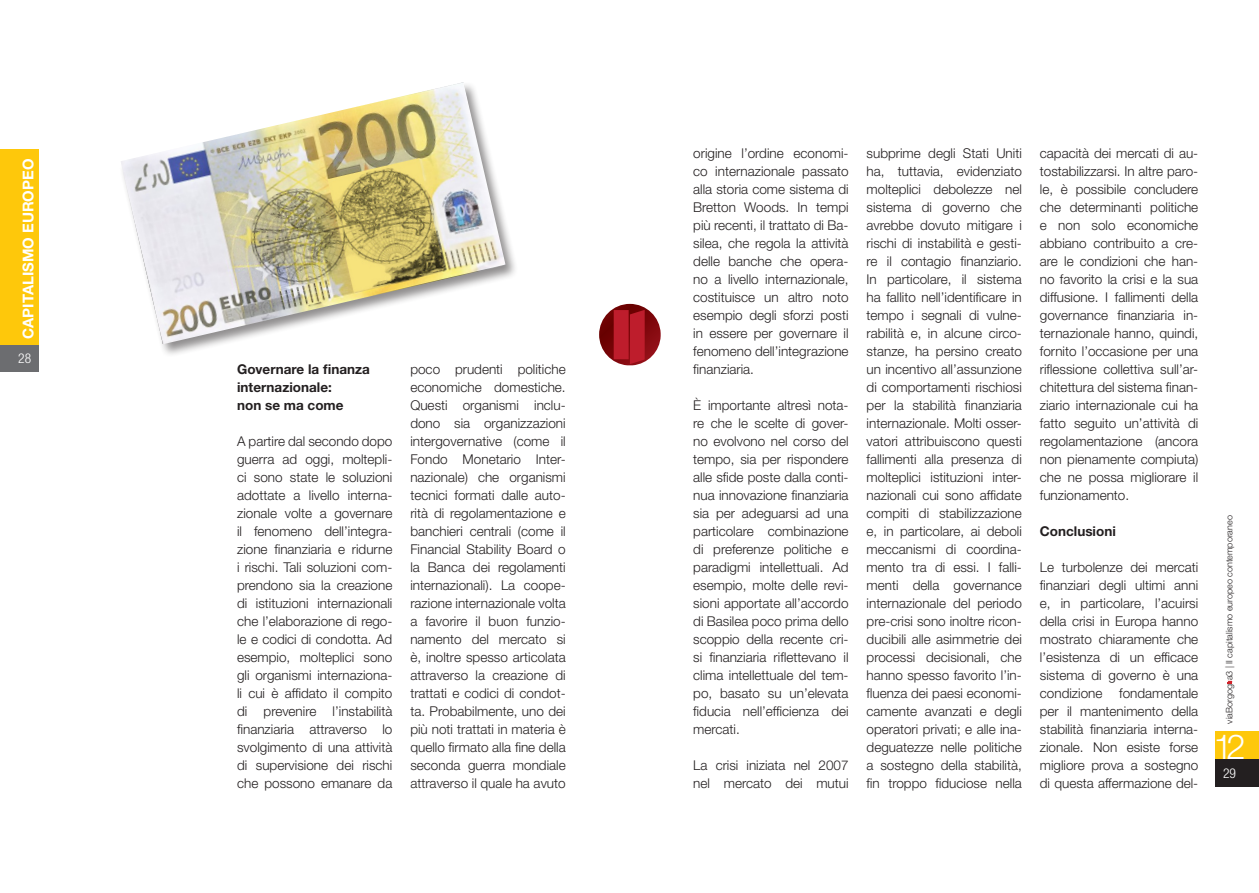
<style>
.page{position:relative;width:1259px;height:893px;background:#fff}
.page>*{position:absolute;margin:0;border:0;box-sizing:border-box;transform-origin:0 0}
.t1{font:300 34.5px "Helvetica Neue LT Std";color:#fff}
.t2{font:700 14.85px "Helvetica Neue LT Std";color:#fff}
.Normale{font:300 13.5px/18px "Helvetica Neue LT Std";color:#231f20;text-align:justify}
.Normale-2{font:700 13.5px/18px "Helvetica Neue LT Std";color:#231f20}
.t3{font:300 condensed 13.5px "Helvetica Neue LT Std";color:#fff}
.t4{font:300 9px "Helvetica Neue LT Std";color:#231f20}
</style>
<div class="page">
<div style="left:0;top:344px;width:39px;height:28px;background:#6c6d70"></div>
<div style="left:0;top:149px;width:39px;height:195px;background:#fec80b"></div>
<svg style="left:599px;top:304px;width:61px;height:61px;background:#800b0f"></svg>
<div style="left:614px;top:310px;width:14px;height:49px;background:#be1d2c"></div>
<svg style="left:630px;top:310px;width:14px;height:54px"></svg>
<div style="left:119px;top:80px;width:400px;height:278px;background:#231f20;opacity:.5"></div>
<img style="left:121px;top:82px;width:384px;height:262px">
<div style="left:1215px;top:759px;width:44px;height:28px;background:#231f20"></div>
<div style="left:1215px;top:731px;width:44px;height:28px;background:#fec80b"></div>
<svg style="left:1227px;top:681px;width:5px;height:3px"></svg>
<p class="t2" style="left:19px;top:339px;width:182px;rotate:-90deg">CAPITALISMO EUROPEO</p>
<p class="t3" style="left:18px;top:351px;width:14px">28</p>
<p class="Normale-2" style="left:237px;top:360px;width:134px">Governare la finanza internazionale:<br>non se ma come</p>
<p class="Normale" style="left:237px;top:432px;width:157px">A partire dal secondo dopo guerra ad oggi, moltepli&shy;ci sono state le soluzioni adottate a livello interna&shy;zionale volte a governare il fenomeno dell’integra&shy;zione finanziaria e ridurne i rischi. Tali soluzioni com&shy;prendono sia la creazione di istituzioni internazionali che l’elaborazione di rego&shy;le e codici di condotta. Ad esempio, molteplici sono gli organismi internaziona&shy;li cui è affidato il compito di prevenire l’instabilità finanziaria attraverso lo svolgimento di una attività di supervisione dei rischi che possono emanare da</p>
<p class="Normale" style="left:410px;top:360px;width:157px">poco prudenti politiche economiche domestiche.<br>Questi organismi inclu&shy;dono sia organizzazioni intergovernative (come il Fondo Monetario Inter&shy;nazionale) che organismi tecnici formati dalle auto&shy;rità di regolamentazione e banchieri centrali (come il Financial Stability Board o la Banca dei regolamenti internazionali). La coope&shy;razione internazionale volta a favorire il buon funzio&shy;namento del mercato si è, inoltre spesso articolata attraverso la creazione di trattati e codici di condot&shy;ta. Probabilmente, uno dei più noti trattati in materia è quello firmato alla fine della seconda guerra mondiale attraverso il quale ha avuto</p>
<p class="Normale" style="left:693px;top:144px;width:157px">origine l’ordine economi&shy;co internazionale passato alla storia come sistema di Bretton Woods. In tempi più recenti, il trattato di Ba&shy;silea, che regola la attività delle banche che opera&shy;no a livello internazionale, costituisce un altro noto esempio degli sforzi posti in essere per governare il fenomeno dell’integrazione finanziaria.</p>
<p class="Normale" style="left:693px;top:396px;width:157px">È importante altresì nota&shy;re che le scelte di gover&shy;no evolvono nel corso del tempo, sia per rispondere alle sfide poste dalla conti&shy;nua innovazione finanziaria sia per adeguarsi ad una particolare combinazione di preferenze politiche e paradigmi intellettuali. Ad esempio, molte delle revi&shy;sioni apportate all’accordo di Basilea poco prima dello scoppio della recente cri&shy;si finanziaria riflettevano il clima intellettuale del tem&shy;po, basato su un’elevata fiducia nell’efficienza dei mercati.</p>
<p class="Normale" style="left:693px;top:756px;width:157px">La crisi iniziata nel 2007 nel mercato dei mutui</p>
<p class="Normale" style="left:866px;top:144px;width:157px">subprime degli Stati Uniti ha, tuttavia, evidenziato molteplici debolezze nel sistema di governo che avrebbe dovuto mitigare i rischi di instabilità e gesti&shy;re il contagio finanziario.<br>In particolare, il sistema ha fallito nell’identificare in tempo i segnali di vulne&shy;rabilità e, in alcune circo&shy;stanze, ha persino creato un incentivo all’assunzione di comportamenti rischiosi per la stabilità finanziaria internazionale. Molti osser&shy;vatori attribuiscono questi fallimenti alla presenza di molteplici istituzioni inter&shy;nazionali cui sono affidate compiti di stabilizzazione e, in particolare, ai deboli meccanismi di coordina&shy;mento tra di essi. I falli&shy;menti della governance internazionale del periodo pre-crisi sono inoltre ricon&shy;ducibili alle asimmetrie dei processi decisionali, che hanno spesso favorito l’in&shy;fluenza dei paesi economi&shy;camente avanzati e degli operatori privati; e alle ina&shy;deguatezze nelle politiche a sostegno della stabilità, fin troppo fiduciose nella</p>
<p class="Normale" style="left:1040px;top:144px;width:160px">capacità dei mercati di au&shy;tostabilizzarsi. In altre paro&shy;le, è possibile concludere che determinanti politiche e non solo economiche abbiano contribuito a cre&shy;are le condizioni che han&shy;no favorito la crisi e la sua diffusione. I fallimenti della governance finanziaria in&shy;ternazionale hanno, quindi, fornito l’occasione per una riflessione collettiva sull’ar&shy;chitettura del sistema finan&shy;ziario internazionale cui ha fatto seguito un’attività di regolamentazione (ancora non pienamente compiuta) che ne possa migliorare il funzionamento.</p>
<p class="Normale-2" style="left:1040px;top:522px;width:77px">Conclusioni</p>
<p class="Normale" style="left:1040px;top:558px;width:160px">Le turbolenze dei mercati finanziari degli ultimi anni e, in particolare, l’acuirsi della crisi in Europa hanno mostrato chiaramente che l’esistenza di un efficace sistema di governo è una condizione fondamentale per il mantenimento della stabilità finanziaria interna&shy;zionale. Non esiste forse migliore prova a sostegno di questa affermazione del-</p>
<p class="t4" style="left:1223px;top:724px;width:210px;rotate:-90deg">viaBorgog a3 | Il capitalismo europeo contemporaneo</p>
<h1 class="t1" style="left:1213px;top:725px;width:34px">12</h1>
<p class="t3" style="left:1223px;top:766px;width:14px">29</p>
</div>
